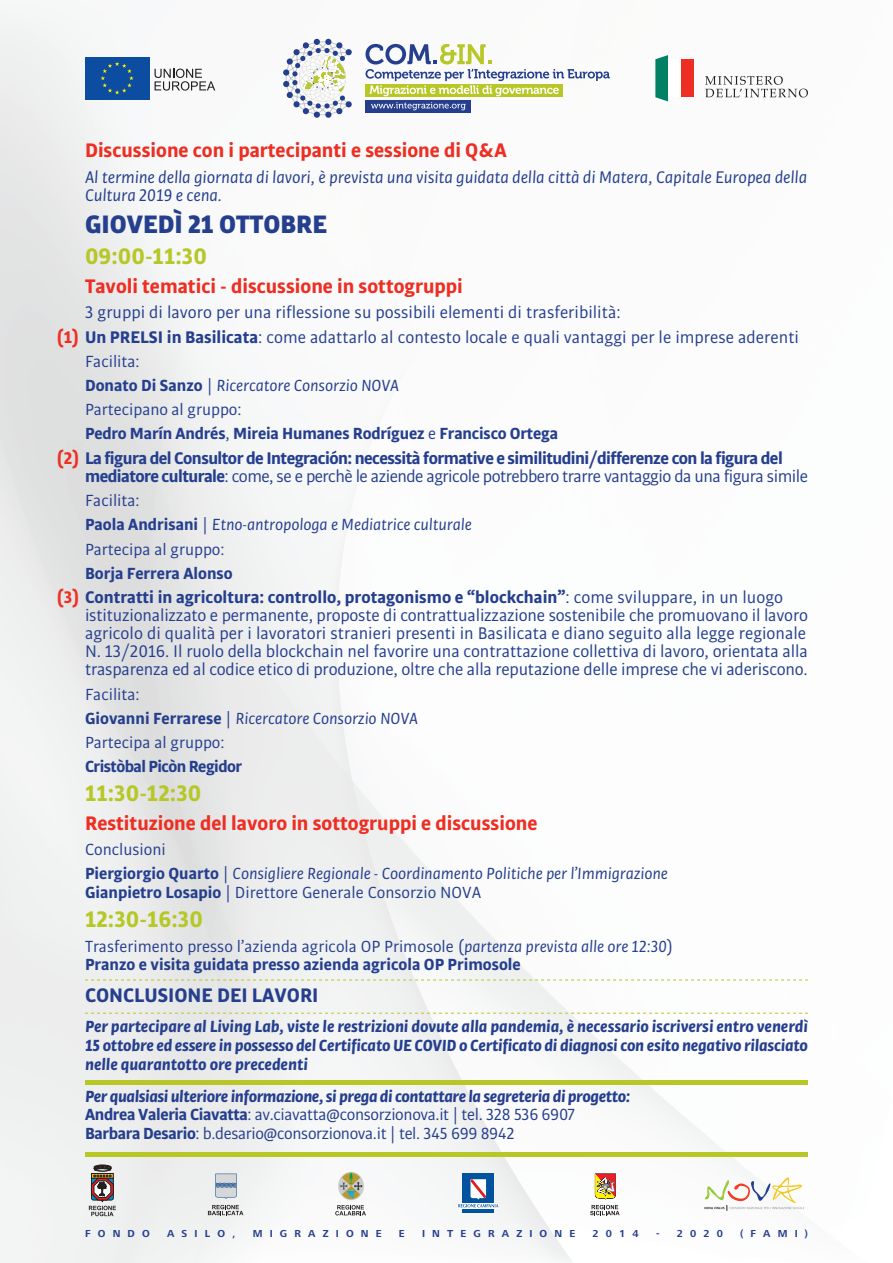
<style>
.page{position:relative;width:893px;height:1263px;background:#fff}
.page>*{position:absolute;margin:0;border:0;box-sizing:border-box;transform-origin:0 0}
.t1{font:900 27px "Bulo";color:#253f8e}
.t2{font:700 24px "Bulo";color:#b6c726}
.t3{font:700 21px "Bulo";color:#ee2e22}
.t4{font:700 21px "Bulo";color:#253f8e}
.t5{font:18px/18px "Bulo";letter-spacing:-.005em;color:#253f8e}
.t6{font:700 18px/18px "Bulo";letter-spacing:-.03em;color:#253f8e}
.t7{font:italic 18px/18px "Bulo";color:#253f8e}
.t8{font:italic 17.25px/24.2px "Bulo";color:#253f8e}
.t9{font:italic 700 17.25px/18.8px "Bulo";color:#253f8e;text-align:justify}
.t10{font:700 17.25px/17.2px "Bulo";letter-spacing:-.01em;color:#253f8e}
.t11{font:17.25px/18.8px "Bulo";letter-spacing:-.02em;color:#253f8e}
.t12{font:17.25px "Bulo";color:#253f8e}
.t13{font:700 17.25px "Bulo";letter-spacing:-.03em;color:#253f8e}
.t14{font:700 10.5px "Frutiger Next LT";letter-spacing:.685em;color:#253f8e}
.s1{font-weight:700;color:#ee2e22}
.s2{font-weight:700}
.s3{font-style:normal}
.s4{font-weight:700;font-style:normal}
.s5{font-weight:400}
.s6{color:#ee2e22}
.s7{font-weight:400;font-style:italic}
.s8{font-weight:700;font-style:italic}
</style>
<div class="page">
<img style="left:0;top:10px;width:808px;height:1253px">
<svg style="left:89px;top:1165px;width:27px;height:51px"></svg>
<svg style="left:703px;top:1177px;width:101px;height:34px"></svg>
<div style="left:463px;top:1173px;width:31px;height:39px;background:#0153a0"></div>
<svg style="left:457px;top:1203px;width:42px;height:5px"></svg>
<svg style="left:458px;top:1179px;width:40px;height:28px"></svg>
<svg style="left:215px;top:1173px;width:22px;height:26px"></svg>
<svg style="left:208px;top:1205px;width:35px;height:10px"></svg>
<svg style="left:590px;top:1205px;width:30px;height:10px"></svg>
<svg style="left:595px;top:1173px;width:21px;height:26px"></svg>
<svg style="left:335px;top:1205px;width:31px;height:10px"></svg>
<svg style="left:338px;top:1172px;width:26px;height:28px"></svg>
<svg style="left:340px;top:1172px;width:22px;height:27px"></svg>
<svg style="left:155px;top:69px;width:60px;height:22px"></svg>
<div style="left:85px;top:57px;width:64px;height:43px;background:#0d4da1"></div>
<svg style="left:101px;top:62px;width:33px;height:32px"></svg>
<svg style="left:655px;top:55px;width:13px;height:46px"></svg>
<div style="left:681px;top:59px;width:12px;height:38px;background:#ee2e22"></div>
<svg style="left:705px;top:76px;width:103px;height:21px"></svg>
<div style="left:668px;top:59px;width:13px;height:38px;background:#fff"></div>
<svg style="left:283px;top:39px;width:69px;height:79px"></svg>
<div style="left:365px;top:100px;width:106px;height:13px;background:#253f8e"></div>
<svg style="left:371px;top:102px;width:95px;height:8px"></svg>
<div style="left:365px;top:84px;width:198px;height:13px;background:#b6c726"></div>
<svg style="left:365px;top:44px;width:245px;height:52px"></svg>
<div style="left:85px;top:1152px;width:723px;height:5px;background:#b6c726"></div>
<svg style="left:85px;top:979px;width:723px;height:1px"></svg>
<svg style="left:85px;top:1013px;width:723px;height:1px"></svg>
<hr style="left:85px;top:1080px;width:723px;height:4px;background:#b6c726">
<p class="t3" style="left:85px;top:142px;width:423px">Discussione con i partecipanti e sessione di Q&amp;A</p>
<p class="t7" style="left:85px;top:169px;width:724px">Al termine della giornata di lavori, è prevista una visita guidata della città di Matera, Capitale Europea della<br>Cultura 2019 e cena.</p>
<h1 class="t1" style="left:85px;top:214px;width:244px">GIOVEDÌ 21 OTTOBRE</h1>
<h2 class="t2" style="left:85px;top:247px;width:123px">09:00-11:30</h2>
<p class="t3" style="left:85px;top:278px;width:379px">Tavoli tematici - discussione in sottogruppi</p>
<p class="t5" style="left:85px;top:304px;width:537px">3 gruppi di lavoro per una riflessione su possibili elementi di trasferibilità:</p>
<p class="t5" style="left:57px;top:329px;width:744px"><span class="s1">(1)</span> <span class="s2">Un PRELSI in Basilicata</span>: come adattarlo al contesto locale e quali vantaggi per le imprese aderenti</p>
<p class="t8" style="left:85px;top:351px;width:315px"><span class="s3">Facilita:<br></span><span class="s4">Donato Di Sanzo</span> <span class="s3">|</span> Ricercatore Consorzio NOVA</p>
<p class="t12" style="left:85px;top:403px;width:158px">Partecipano al gruppo:</p>
<p class="t10" style="left:85px;top:426px;width:475px">Pedro Marín Andrés<span class="s5">,</span> Mireia Humanes Rodríguez <span class="s5">e</span> Francisco Ortega</p>
<p class="t6" style="left:85px;top:450px;width:724px;text-indent:-28px"><span class="s6">(2)</span> La figura del Consultor de Integración: necessità formative e similitudini/differenze con la figura del mediatore culturale<span class="s5">: come, se e perchè le aziende agricole potrebbero trarre vantaggio da una figura simile</span></p>
<p class="t8" style="left:85px;top:514px;width:388px"><span class="s4">Paola Andrisani</span> <span class="s3">|</span> Etno-antropologa e Mediatrice culturale</p>
<p class="t12" style="left:85px;top:494px;width:56px">Facilita:</p>
<p class="t12" style="left:85px;top:542px;width:141px">Partecipa al gruppo:</p>
<p class="t10" style="left:85px;top:565px;width:149px">Borja Ferrera Alonso</p>
<p class="t5" style="left:85px;top:590px;width:724px;text-indent:-28px"><span class="s1">(3)</span> <span class="s2">Contratti in agricoltura: controllo, protagonismo e “blockchain”</span>: come sviluppare, in un luogo istituzionalizzato e permanente, proposte di contrattualizzazione sostenibile che promuovano il lavoro agricolo di qualità per i lavoratori stranieri presenti in Basilicata e diano seguito alla legge regionale N. 13/2016. Il ruolo della blockchain nel favorire una contrattazione collettiva di lavoro, orientata alla trasparenza ed al codice etico di produzione, oltre che alla reputazione delle imprese che vi aderiscono.</p>
<p class="t12" style="left:85px;top:687px;width:56px">Facilita:</p>
<p class="t8" style="left:85px;top:707px;width:334px"><span class="s4">Giovanni Ferrarese</span> <span class="s3">|</span> Ricercatore Consorzio NOVA</p>
<p class="t12" style="left:85px;top:736px;width:141px">Partecipa al gruppo:</p>
<p class="t13" style="left:85px;top:760px;width:159px">Cristòbal Picòn Regidor</p>
<h2 class="t2" style="left:85px;top:784px;width:118px">11:30-12:30</h2>
<p class="t3" style="left:85px;top:815px;width:454px">Restituzione del lavoro in sottogruppi e discussione</p>
<p class="t8" style="left:85px;top:838px;width:584px"><span class="s3">Conclusioni<br></span><span class="s4">Piergiorgio Quarto</span> <span class="s3">|</span> Consigliere Regionale - Coordinamento Politiche per l’Immigrazione</p>
<p class="t12" style="left:85px;top:885px;width:398px"><span class="s2">Gianpietro Losapio</span> | Direttore Generale Consorzio NOVA</p>
<h2 class="t2" style="left:85px;top:910px;width:119px">12:30-16:30</h2>
<p class="t10" style="left:85px;top:939px;width:589px"><span class="s5">Trasferimento presso l’azienda agricola OP Primosole (</span><span class="s7">partenza prevista alle ore 12:30</span><span class="s5">)<br></span>Pranzo e visita guidata presso azienda agricola OP Primosole</p>
<p class="t4" style="left:85px;top:987px;width:235px">CONCLUSIONE DEI LAVORI</p>
<p class="t9" style="left:85px;top:1018px;width:724px">Per partecipare al Living Lab, viste le restrizioni dovute alla pandemia, è necessario iscriversi entro venerdì 15 ottobre ed essere in possesso del Certificato UE COVID o Certificato di diagnosi con esito negativo rilasciato nelle quarantotto ore precedenti</p>
<p class="t11" style="left:85px;top:1088px;width:547px"><span class="s8">Per qualsiasi ulteriore informazione, si prega di contattare la segreteria di progetto:<br></span><span class="s2">Andrea Valeria Ciavatta</span>: av.ciavatta@consorzionova.it | tel. 328 536 6907<br><span class="s2">Barbara Desario</span>: b.desario@consorzionova.it | tel. 345 699 8942</p>
<p class="t14" style="left:85px;top:1230px;width:66px">FONDO</p>
<p class="t14" style="left:167px;top:1230px;width:70px">ASILO,</p>
<p class="t14" style="left:253px;top:1230px;width:130px">MIGRAZIONE</p>
<p class="t14" style="left:399px;top:1230px;width:7px">E</p>
<p class="t14" style="left:422px;top:1230px;width:155px">INTEGRAZIONE</p>
<p class="t14" style="left:593px;top:1230px;width:48px">2014</p>
<p class="t14" style="left:656px;top:1230px;width:68px">- 2020</p>
<p class="t14" style="left:740px;top:1230px;width:69px">(FAMI)</p>
</div>
